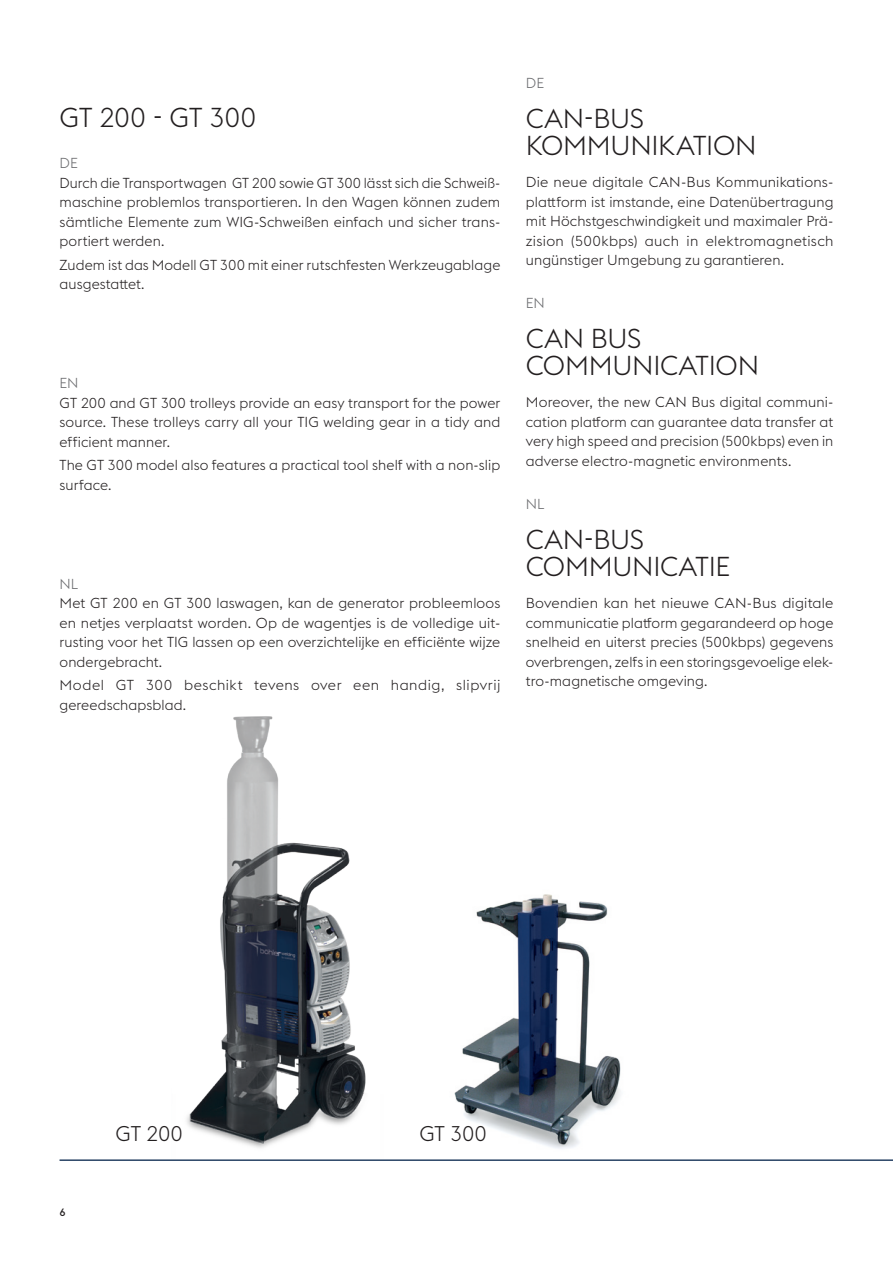
<style>
.page{position:relative;width:893px;height:1263px;background:#fff}
.page>*{position:absolute;margin:0;border:0;box-sizing:border-box;transform-origin:0 0}
.HL-2_single_column{font:300 27px/27px "voestalpine";letter-spacing:-.01em;color:#231f20}
.Sub-HL-1{font:300 21px "voestalpine";color:#231f20}
.Copy_9_5_13_DE{font:300 14.25px/19.5px "voestalpine";letter-spacing:.01em;color:#231f20;text-align:justify}
.Copy_9_5_13_NL{font:300 14.25px/19.5px "voestalpine";letter-spacing:.01em;color:#231f20;text-align:justify}
.Copy_9_5_13_EN{font:300 14.25px/19.5px "voestalpine";letter-spacing:.01em;color:#231f20;text-align:justify}
.Copy_blank_line{font:300 14.25px/19.5px "voestalpine";letter-spacing:.01em;color:#231f20}
.Copy_9_5_13_NL-2{font:300 14.25px/19.5px "voestalpine";letter-spacing:.035em;color:#231f20}
.Language_single_colu{font:300 14.25px "voestalpine";color:#6c6d70}
.t1{font:500 10.5px "voestalpine";color:#231f20}
</style>
<div class="page">
<hr style="left:60px;top:1159px;width:833px;height:2px;background:#284264">
<img style="left:454px;top:894px;width:167px;height:255px">
<img style="left:187px;top:716px;width:179px;height:432px">
<p class="HL-2_single_column" style="left:60px;top:104px;width:198px">GT 200 - GT 300</p>
<p class="Language_single_colu" style="left:60px;top:155px;width:20px">DE</p>
<p class="Copy_9_5_13_DE" style="left:60px;top:173px;width:442px">Durch die Transportwagen GT 200 sowie GT 300 lässt sich die Schweiß&shy;maschine problemlos transportieren. In den Wagen können zudem sämtliche Elemente zum WIG-Schweißen einfach und sicher trans&shy;portiert werden.</p>
<p class="Copy_blank_line" style="left:60px;top:255px;width:442px">Zudem ist das Modell GT 300 mit einer rutschfesten Werkzeugablage ausgestattet.</p>
<p class="Language_single_colu" style="left:60px;top:375px;width:20px">EN</p>
<p class="Copy_9_5_13_EN" style="left:60px;top:393px;width:442px">GT 200 and GT 300 trolleys provide an easy transport for the power source. These trolleys carry all your TIG welding gear in a tidy and efficient manner.</p>
<p class="Copy_9_5_13_EN" style="left:60px;top:456px;width:442px">The GT 300 model also features a practical tool shelf with a non-slip surface.</p>
<p class="Language_single_colu" style="left:60px;top:575px;width:20px">NL</p>
<p class="Copy_9_5_13_NL" style="left:60px;top:593px;width:442px">Met GT 200 en GT 300 laswagen, kan de generator probleemloos en netjes verplaatst worden. Op de wagentjes is de volledige uit&shy;rusting voor het TIG lassen op een overzichtelijke en efficiënte wijze ondergebracht.</p>
<p class="Copy_9_5_13_NL-2" style="left:60px;top:676px;width:442px">Model GT 300 beschikt tevens over een handig, slipvrij gereedschapsblad.</p>
<p class="Language_single_colu" style="left:526px;top:75px;width:20px">DE</p>
<p class="HL-2_single_column" style="left:526px;top:105px;width:232px">CAN-BUS<br>KOMMUNIKATION</p>
<p class="Copy_9_5_13_DE" style="left:526px;top:172px;width:309px">Die neue digitale CAN-Bus Kommunikations&shy;plattform ist imstande, eine Datenübertragung mit Höchstgeschwindigkeit und maximaler Prä&shy;zision (500kbps) auch in elektromagnetisch ungünstiger Umgebung zu garantieren.</p>
<p class="Language_single_colu" style="left:526px;top:295px;width:20px">EN</p>
<p class="HL-2_single_column" style="left:526px;top:325px;width:235px">CAN BUS<br>COMMUNICATION</p>
<p class="Copy_9_5_13_EN" style="left:526px;top:393px;width:309px">Moreover, the new CAN Bus digital communi&shy;cation platform can guarantee data transfer at very high speed and precision (500kbps) even in adverse electro-magnetic environments.</p>
<p class="Language_single_colu" style="left:526px;top:496px;width:20px">NL</p>
<p class="HL-2_single_column" style="left:526px;top:526px;width:206px">CAN-BUS<br>COMMUNICATIE</p>
<p class="Copy_9_5_13_NL" style="left:526px;top:593px;width:309px">Bovendien kan het nieuwe CAN-Bus digitale communicatie platform gegarandeerd op hoge snelheid en uiterst precies (500kbps) gegevens overbrengen, zelfs in een storingsgevoelige elek&shy;tro-magnetische omgeving.</p>
<p class="t1" style="left:60px;top:1206px;width:8px">6</p>
<p class="Sub-HL-1" style="left:115px;top:1122px;width:69px">GT 200</p>
<p class="Sub-HL-1" style="left:419px;top:1122px;width:69px">GT 300</p>
</div>
